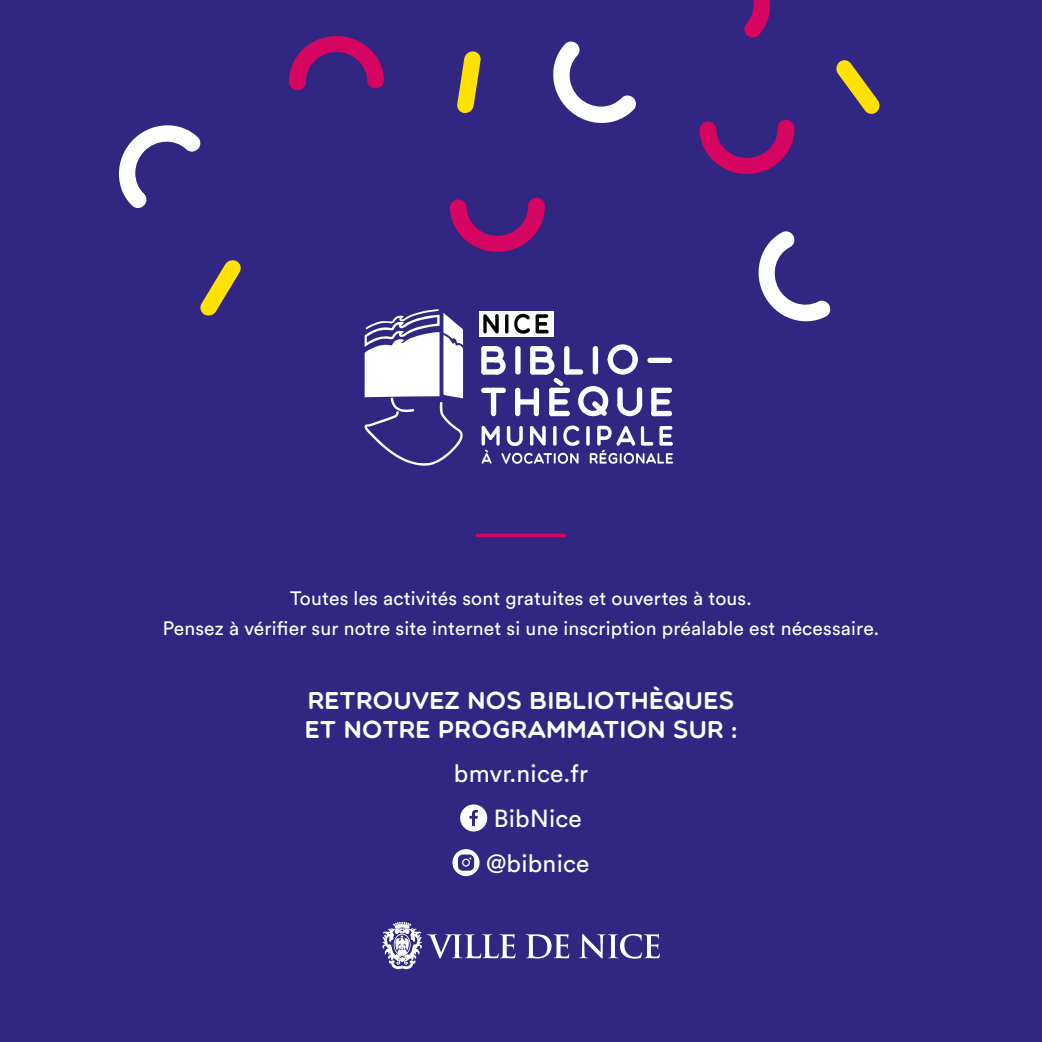
<style>
.page{position:relative;width:1042px;height:1042px;background:#312783}
.page>*{position:absolute;margin:0;border:0;box-sizing:border-box;transform-origin:0 0}
.t1{font:24.5px/29.4px "Multicolore";letter-spacing:.01em;color:#fff}
.t2{font:24.5px "Circular Std";letter-spacing:.01em;color:#fff}
.t3{font:19.25px/29.4px "Circular Std";letter-spacing:.01em;color:#fff;text-align:center}
</style>
<div class="page">
<svg style="left:460px;top:804px;width:27px;height:27px"></svg>
<svg style="left:452px;top:849px;width:28px;height:27px"></svg>
<svg style="left:382px;top:922px;width:133px;height:47px"></svg>
<svg style="left:526px;top:934px;width:43px;height:24px"></svg>
<svg style="left:579px;top:934px;width:81px;height:24px"></svg>
<div style="left:479px;top:311px;width:74px;height:25px;background:#fff"></div>
<svg style="left:364px;top:309px;width:99px;height:157px"></svg>
<div style="left:647px;top:358px;width:25px;height:5px;background:#fff;border-radius:3px"></div>
<div style="left:593px;top:346px;width:5px;height:29px;background:#fff;border-radius:3px"></div>
<svg style="left:608px;top:344px;width:30px;height:31px"></svg>
<div style="left:515px;top:346px;width:5px;height:29px;background:#fff;border-radius:3px"></div>
<div style="left:564px;top:346px;width:5px;height:29px;background:#fff;border-radius:3px"></div>
<div style="left:564px;top:369px;width:19px;height:6px;background:#fff;border-radius:3px"></div>
<div style="left:481px;top:346px;width:17px;height:5px;background:#fff;border-radius:3px"></div>
<div style="left:481px;top:369px;width:18px;height:6px;background:#fff;border-radius:3px"></div>
<svg style="left:493px;top:346px;width:13px;height:29px"></svg>
<div style="left:481px;top:357px;width:17px;height:5px;background:#fff;border-radius:3px"></div>
<div style="left:481px;top:346px;width:6px;height:29px;background:#fff;border-radius:3px"></div>
<div style="left:530px;top:346px;width:17px;height:5px;background:#fff;border-radius:3px"></div>
<div style="left:530px;top:369px;width:18px;height:6px;background:#fff;border-radius:3px"></div>
<div style="left:530px;top:357px;width:17px;height:5px;background:#fff;border-radius:3px"></div>
<div style="left:530px;top:346px;width:5px;height:29px;background:#fff;border-radius:3px"></div>
<div style="left:651px;top:388px;width:21px;height:5px;background:#fff;border-radius:3px"></div>
<div style="left:651px;top:411px;width:21px;height:5px;background:#fff;border-radius:3px"></div>
<div style="left:651px;top:399px;width:19px;height:6px;background:#fff;border-radius:3px"></div>
<div style="left:651px;top:388px;width:5px;height:28px;background:#fff;border-radius:3px"></div>
<div style="left:515px;top:399px;width:24px;height:6px;background:#fff;border-radius:3px"></div>
<div style="left:534px;top:388px;width:5px;height:28px;background:#fff;border-radius:3px"></div>
<div style="left:515px;top:388px;width:5px;height:28px;background:#fff;border-radius:3px"></div>
<div style="left:617px;top:387px;width:6px;height:20px;background:#fff;border-radius:3px"></div>
<div style="left:637px;top:387px;width:5px;height:20px;background:#fff;border-radius:3px"></div>
<svg style="left:617px;top:402px;width:25px;height:14px"></svg>
<div style="left:549px;top:388px;width:21px;height:5px;background:#fff;border-radius:3px"></div>
<div style="left:549px;top:411px;width:21px;height:5px;background:#fff;border-radius:3px"></div>
<div style="left:549px;top:399px;width:19px;height:6px;background:#fff;border-radius:3px"></div>
<div style="left:549px;top:388px;width:5px;height:28px;background:#fff;border-radius:3px"></div>
<svg style="left:542px;top:346px;width:22px;height:40px"></svg>
<svg style="left:578px;top:386px;width:30px;height:30px"></svg>
<div style="left:491px;top:388px;width:5px;height:28px;background:#fff;border-radius:3px"></div>
<div style="left:481px;top:388px;width:25px;height:5px;background:#fff;border-radius:3px"></div>
<svg style="left:483px;top:314px;width:16px;height:19px"></svg>
<svg style="left:505px;top:314px;width:3px;height:20px"></svg>
<svg style="left:514px;top:314px;width:35px;height:20px"></svg>
<svg style="left:481px;top:425px;width:99px;height:39px"></svg>
<svg style="left:586px;top:425px;width:87px;height:39px"></svg>
<hr style="left:477px;top:534px;width:87px;height:3px;background:#d60561">
<svg style="left:200px;top:260px;width:41px;height:56px"></svg>
<svg style="left:758px;top:231px;width:72px;height:91px"></svg>
<svg style="left:119px;top:125px;width:82px;height:83px"></svg>
<svg style="left:457px;top:51px;width:24px;height:62px"></svg>
<svg style="left:289px;top:36px;width:95px;height:54px"></svg>
<svg style="left:450px;top:198px;width:95px;height:54px"></svg>
<svg style="left:553px;top:41px;width:83px;height:82px"></svg>
<svg style="left:836px;top:60px;width:44px;height:54px"></svg>
<svg style="left:744px;top:0;width:27px;height:38px"></svg>
<svg style="left:699px;top:120px;width:95px;height:54px"></svg>
<p class="t3" style="left:163px;top:583px;width:717px">Toutes les activités sont gratuites et ouvertes à tous.<br>Pensez à vérifier sur notre site internet si une inscription préalable est nécessaire.</p>
<p class="t1" style="left:305px;top:684px;width:434px">RETROUVEZ NOS BIBLIOTHÈQUES<br>ET NOTRE PROGRAMMATION SUR :</p>
<p class="t2" style="left:454px;top:759px;width:136px">bmvr.nice.fr</p>
<p class="t2" style="left:494px;top:803px;width:89px">BibNice</p>
<p class="t2" style="left:486px;top:848px;width:105px">@bibnice</p>
</div>
